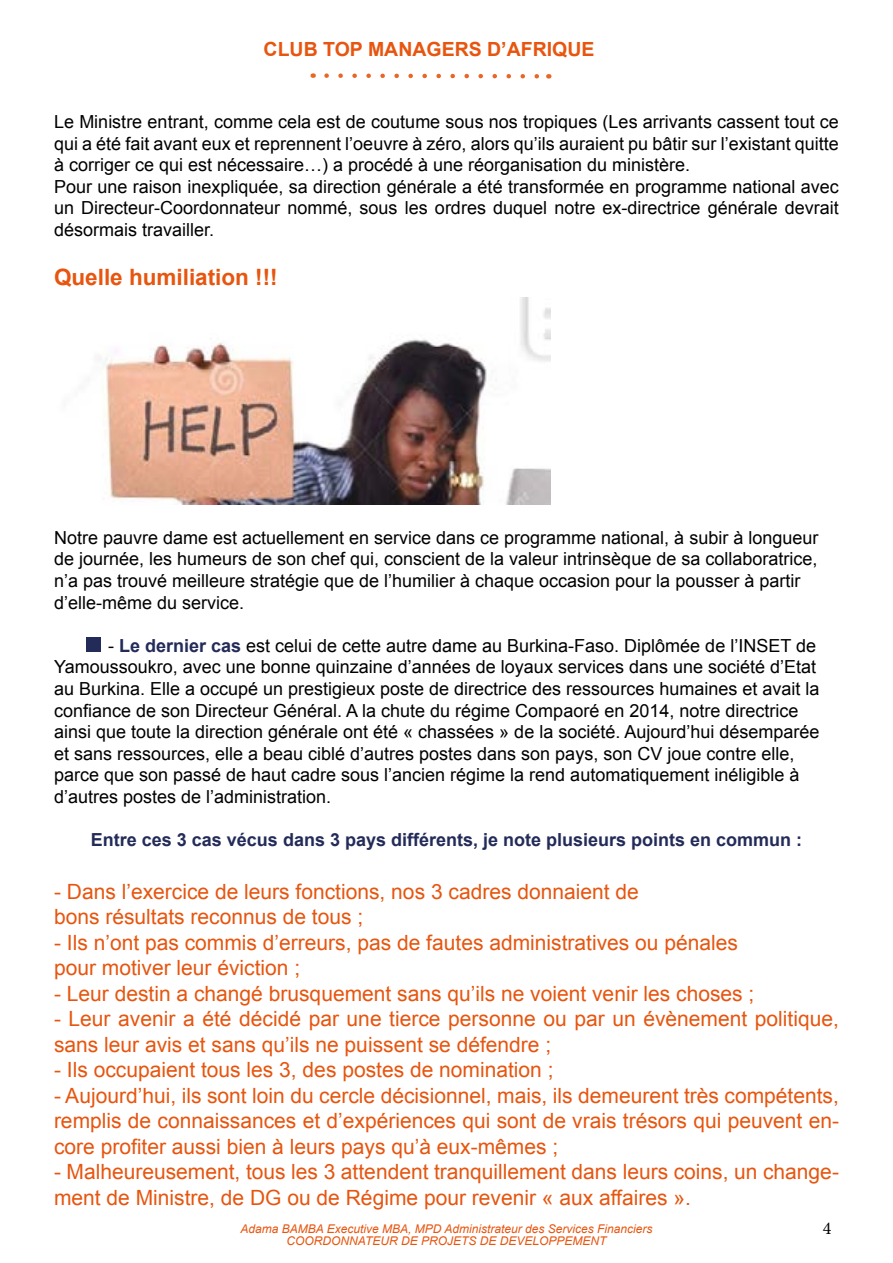
<style>
.page{position:relative;width:893px;height:1263px;background:#fff}
.page>*{position:absolute;margin:0;border:0;box-sizing:border-box;transform-origin:0 0}
.t1{font:700 22.5px "Arial";color:#e7550f}
.t2{font:21px/25.5px "Arial";color:#e7550f}
.t3{font:700 19.5px "Arial";color:#e7550f}
.t4{font:18px/21.6px "Arial";color:#000}
.t5{font:700 18px "Arial";color:#232b58}
.t6{font:18px "Minion Pro";color:#000}
.t7{font:italic 12px "Arial";color:#e7550f}
.s1{font-weight:700;color:#232b58}
</style>
<div class="page">
<svg style="left:324px;top:73px;width:225px;height:6px"></svg>
<div style="left:86px;top:637px;width:15px;height:15px;background:#232b58"></div>
<img style="left:102px;top:298px;width:449px;height:206px">
<p class="t3" style="left:264px;top:36px;width:332px">CLUB TOP MANAGERS D’AFRIQUE</p>
<p class="t4" style="left:54px;top:111px;width:786px">Le Ministre entrant, comme cela est de coutume sous nos tropiques (Les arrivants cassent tout ce qui a été fait avant eux et reprennent l’oeuvre à zéro, alors qu’ils auraient pu bâtir sur l’existant quitte à corriger ce qui est nécessaire…) a procédé à une réorganisation du ministère.<br>Pour une raison inexpliquée, sa direction générale a été transformée en programme national avec un Directeur-Coordonnateur nommé, sous les ordres duquel notre ex-directrice générale devrait désormais travailler.</p>
<p class="t1" style="left:54px;top:262px;width:225px">Quelle humiliation !!!</p>
<p class="t4" style="left:54px;top:527px;width:766px">Notre pauvre dame est actuellement en service dans ce programme national, à subir à longueur de journée, les humeurs de son chef qui, conscient de la valeur intrinsèque de sa collaboratrice, n’a pas trouvé meilleure stratégie que de l’humilier à chaque occasion pour la pousser à partir d’elle-même du service.</p>
<p class="t4" style="left:54px;top:635px;width:767px;text-indent:54px">- <span class="s1">Le dernier cas</span> est celui de cette autre dame au Burkina-Faso. Diplômée de l’INSET de Yamoussoukro, avec une bonne quinzaine d’années de loyaux services dans une société d’Etat au Burkina. Elle a occupé un prestigieux poste de directrice des ressources humaines et avait la confiance de son Directeur Général. A la chute du régime Compaoré en 2014, notre directrice ainsi que toute la direction générale ont été « chassées » de la société. Aujourd’hui désemparée et sans ressources, elle a beau ciblé d’autres postes dans son pays, son CV joue contre elle, parce que son passé de haut cadre sous l’ancien régime la rend automatiquement inéligible à d’autres postes de l’administration.</p>
<p class="t5" style="left:91px;top:828px;width:713px">Entre ces 3 cas vécus dans 3 pays différents, je note plusieurs points en commun :</p>
<p class="t2" style="left:54px;top:879px;width:586px">- Dans l’exercice de leurs fonctions, nos 3 cadres donnaient de bons résultats reconnus de tous ;</p>
<p class="t2" style="left:54px;top:930px;width:685px">- Ils n’ont pas commis d’erreurs, pas de fautes administratives ou pénales pour motiver leur éviction ;</p>
<p class="t2" style="left:54px;top:981px;width:702px">- Leur destin a changé brusquement sans qu’ils ne voient venir les choses ;</p>
<p class="t2" style="left:54px;top:1006px;width:786px">- Leur avenir a été décidé par une tierce personne ou par un évènement politique, sans leur avis et sans qu’ils ne puissent se défendre ;</p>
<p class="t2" style="left:54px;top:1057px;width:501px">- Ils occupaient tous les 3, des postes de nomination ;</p>
<p class="t2" style="left:54px;top:1083px;width:786px;text-align:justify">- Aujourd’hui, ils sont loin du cercle décisionnel, mais, ils demeurent très compétents, remplis de connaissances et d’expériences qui sont de vrais trésors qui peuvent en&shy;core profiter aussi bien à leurs pays qu’à eux-mêmes ;</p>
<p class="t2" style="left:54px;top:1159px;width:786px">- Malheureusement, tous les 3 attendent tranquillement dans leurs coins, un change&shy;ment de Ministre, de DG ou de Régime pour revenir « aux affaires ».</p>
<p class="t7" style="left:240px;top:1221px;width:413px">Adama BAMBA Executive MBA, MPD Administrateur des Services Financiers</p>
<p class="t6" style="left:823px;top:1216px;width:10px">4</p>
<p class="t7" style="left:287px;top:1233px;width:321px">COORDONNATEUR DE PROJETS DE DEVELOPPEMENT</p>
</div>
